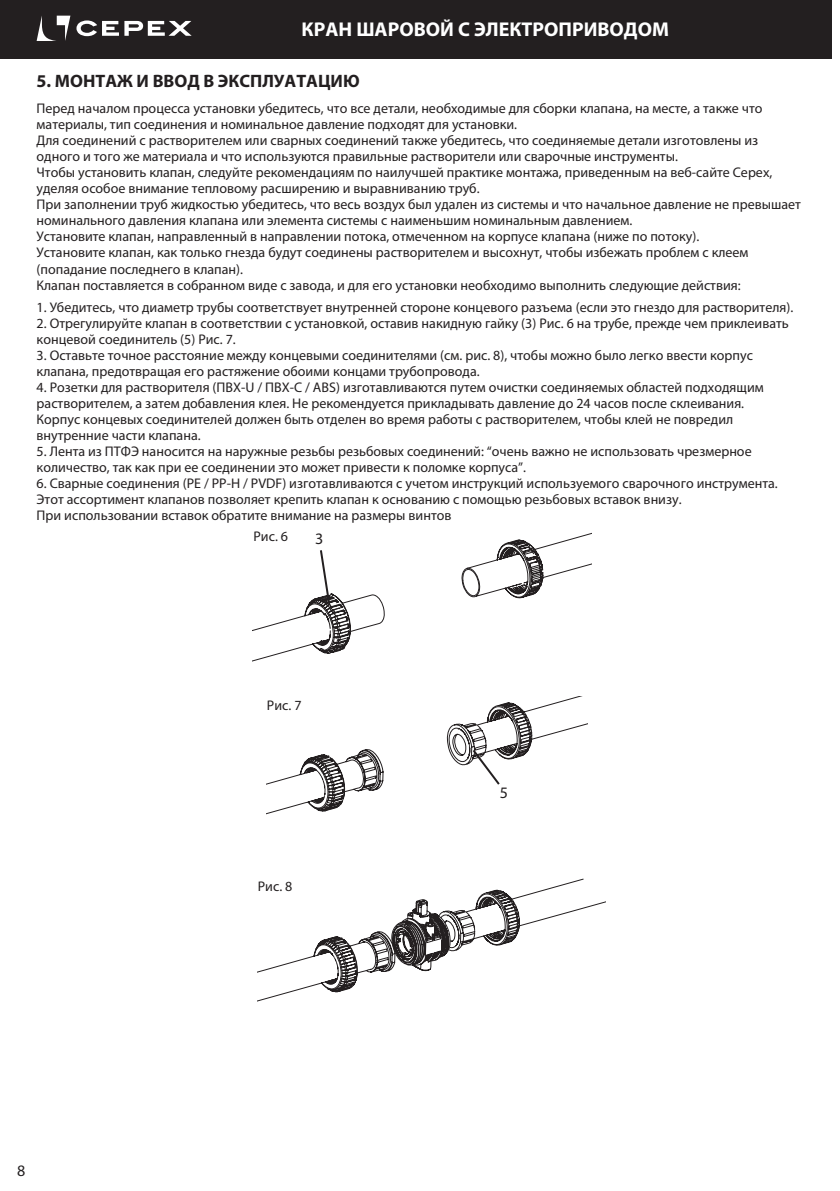
<style>
.page{position:relative;width:840px;height:1191px;background:#fff}
.page>*{position:absolute;margin:0;border:0;box-sizing:border-box;transform-origin:0 0}
.t1{font:700 20px "Myriad Pro";color:#fff}
.t2{font:700 18px "Myriad Pro";color:#231f20}
.t3{font:16px "Myriad Pro";color:#231f20}
.t4{font:14px/16px "Myriad Pro";color:#231f20}
</style>
<div class="page">
<div style="left:0;top:0;width:831px;height:59px;background:#231f20"></div>
<svg style="left:37px;top:16px;width:33px;height:25px"></svg>
<svg style="left:76px;top:20px;width:115px;height:16px"></svg>
<svg style="left:257px;top:879px;width:348px;height:123px"></svg>
<svg style="left:253px;top:533px;width:338px;height:129px"></svg>
<svg style="left:267px;top:697px;width:320px;height:117px"></svg>
<h1 class="t1" style="left:301px;top:17px;width:368px">КРАН ШАРОВОЙ С ЭЛЕКТРОПРИВОДОМ</h1>
<p class="t2" style="left:37px;top:69px;width:324px">5. МОНТАЖ И ВВОД В ЭКСПЛУАТАЦИЮ</p>
<p class="t4" style="left:37px;top:100px;width:765px">Перед началом процесса установки убедитесь, что все детали, необходимые для сборки клапана, на месте, а также что материалы, тип соединения и номинальное давление подходят для установки.<br>Для соединений с растворителем или сварных соединений также убедитесь, что соединяемые детали изготовлены из одного и того же материала и что используются правильные растворители или сварочные инструменты.<br>Чтобы установить клапан, следуйте рекомендациям по наилучшей практике монтажа, приведенным на веб-сайте Cepex, уделяя особое внимание тепловому расширению и выравниванию труб.<br>При заполнении труб жидкостью убедитесь, что весь воздух был удален из системы и что начальное давление не превышает номинального давления клапана или элемента системы с наименьшим номинальным давлением.<br>Установите клапан, направленный в направлении потока, отмеченном на корпусе клапана (ниже по потоку).<br>Установите клапан, как только гнезда будут соединены растворителем и высохнут, чтобы избежать проблем с клеем (попадание последнего в клапан).<br>Клапан поставляется в собранном виде с завода, и для его установки необходимо выполнить следующие действия:</p>
<p class="t4" style="left:37px;top:299px;width:757px">1. Убедитесь, что диаметр трубы соответствует внутренней стороне концевого разъема (если это гнездо для растворителя).</p>
<p class="t4" style="left:37px;top:315px;width:753px">2. Отрегулируйте клапан в соответствии с установкой, оставив накидную гайку (3) Рис. 6 на трубе, прежде чем приклеивать концевой соединитель (5) Рис. 7.</p>
<p class="t4" style="left:37px;top:347px;width:717px">3. Оставьте точное расстояние между концевыми соединителями (см. рис. 8), чтобы можно было легко ввести корпус клапана, предотвращая его растяжение обоими концами трубопровода.</p>
<p class="t4" style="left:37px;top:379px;width:728px">4. Розетки для растворителя (ПВХ-U / ПВХ-C / ABS) изготавливаются путем очистки соединяемых областей подходящим растворителем, а затем добавления клея. Не рекомендуется прикладывать давление до 24 часов после склеивания.<br>Корпус концевых соединителей должен быть отделен во время работы с растворителем, чтобы клей не повредил внутренние части клапана.</p>
<p class="t4" style="left:37px;top:443px;width:716px">5. Лента из ПТФЭ наносится на наружные резьбы резьбовых соединений: “очень важно не использовать чрезмерное количество, так как при ее соединении это может привести к поломке корпуса”.</p>
<p class="t4" style="left:37px;top:475px;width:742px">6. Сварные соединения (PE / PP-H / PVDF) изготавливаются с учетом инструкций используемого сварочного инструмента.<br>Этот ассортимент клапанов позволяет крепить клапан к основанию с помощью резьбовых вставок внизу.<br>При использовании вставок обратите внимание на размеры винтов</p>
<p class="t3" style="left:315px;top:528px;width:10px">3</p>
<p class="t4" style="left:253px;top:528px;width:36px">Рис. 6</p>
<p class="t4" style="left:267px;top:696px;width:36px">Рис. 7</p>
<p class="t4" style="left:258px;top:878px;width:36px">Рис. 8</p>
<p class="t3" style="left:499px;top:783px;width:10px">5</p>
<p class="t3" style="left:17px;top:1160px;width:10px">8</p>
</div>
